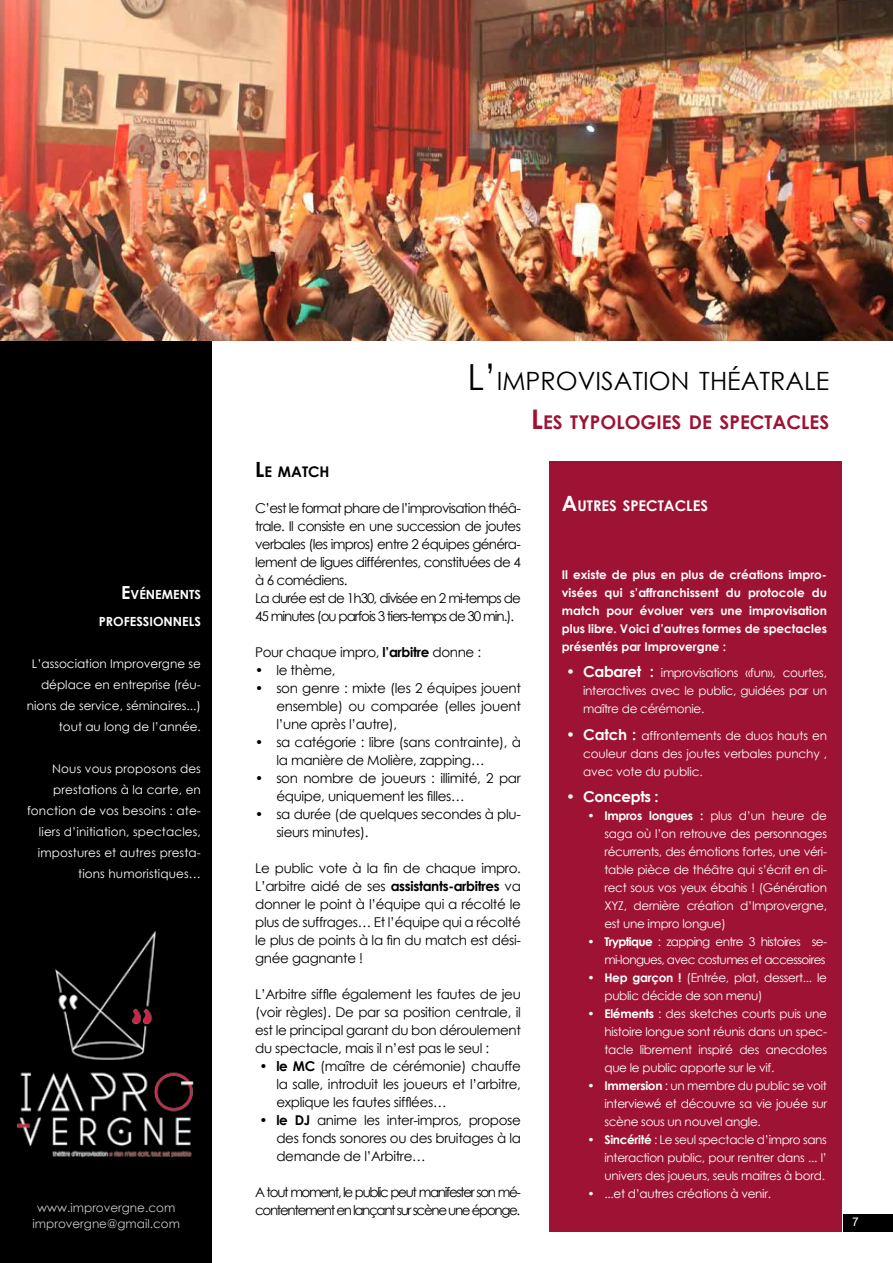
<style>
.page{position:relative;width:893px;height:1263px;background:#fff}
.page>*{position:absolute;margin:0;border:0;box-sizing:border-box;transform-origin:0 0}
.t1{font:25.2px "Century Gothic";color:#000}
.t2{font:700 18.9px "Century Gothic";color:#9e1334}
.t3{font:700 15px "Century Gothic";letter-spacing:-.025em;color:#fff}
.t4{font:700 14.7px "Century Gothic";color:#fff}
.t5{font:700 14.7px "Century Gothic";color:#000}
.t6{font:13.5px/18px "Century Gothic";letter-spacing:-.025em;color:#000;text-align:justify}
.t7{font:13.5px/18px "Century Gothic";letter-spacing:-.05em;color:#000}
.t8{font:13.5px/18px "Century Gothic";letter-spacing:-.1em;color:#000}
.t9{font:700 12.6px "Century Gothic";color:#fff}
.t10{font:12px/18px "Century Gothic";letter-spacing:-.025em;color:#fff;text-align:justify}
.t11{font:700 12px/18px "Century Gothic";color:#fff;text-align:justify}
.t12{font:12px/21px "Century Gothic";letter-spacing:.01em;color:#fff;text-align:right}
.t13{font:12px/21px "Century Gothic";color:#fff;text-align:right}
.t14{font:12px/18px "Century Gothic";letter-spacing:-.05em;color:#fff;text-align:right}
.t15{font:12px/16.5px "Century Gothic";color:#c7c8ca;text-align:center}
.t16{font:12px "Arial";color:#fff}
.s1{font-size:18px}
.s2{font-size:36px}
.s3{font-size:27px}
.s4{font-size:21px}
.s5{font-weight:700}
.s6{font-weight:700;font-size:15px}
</style>
<div class="page">
<div style="left:0;top:0;width:212px;height:1263px;background:#000"></div>
<div style="left:843px;top:1214px;width:50px;height:17px;background:#000"></div>
<img style="left:16px;top:931px;width:178px;height:227px">
<img style="left:0;top:0;width:893px;height:340px">
<div style="left:550px;top:461px;width:292px;height:770px;background:#9e1334"></div>
<p class="t9" style="left:121px;top:585px;width:43px"><span class="s1">E</span>VÉNEME</p>
<p class="t9" style="left:180px;top:585px;width:22px">NTS</p>
<p class="t9" style="left:99px;top:612px;width:39px">PROFESSIO</p>
<p class="t9" style="left:164px;top:612px;width:38px">NNELS</p>
<p class="t13" style="left:27px;top:653px;width:176px">L’association Improvergne se déplace en entreprise (réu&shy;nions de service, séminaires...) tout au long de l’année.</p>
<p class="t12" style="left:27px;top:758px;width:175px">Nous vous proposons des prestations à la carte, en fonction de vos besoins : ate&shy;liers d’initiation, spectacles, impostures et autres presta&shy;tions humoristiques…</p>
<p class="t15" style="left:33px;top:1199px;width:149px">www.improvergne.com improvergne@gmail.com</p>
<h1 class="t1" style="left:467px;top:363px;width:349px"><span class="s2">L’</span>IMPROVISATION THÉATRALE</h1>
<h2 class="t2" style="left:531px;top:407px;width:134px"><span class="s3">L</span>ES TYPOLOGIES</h2>
<h2 class="t2" style="left:689px;top:407px;width:131px">DE SPECTACLES</h2>
<p class="t5" style="left:255px;top:461px;width:76px"><span class="s4">L</span>E MATCH</p>
<p class="t7" style="left:255px;top:499px;width:267px">C’est le format phare de l’improvisation théâ&shy;trale. Il consiste en une succession de joutes verbales (les impros) entre 2 équipes généra&shy;lement de ligues différentes, constituées de 4 à 6 comédiens.<br>La durée est de 1h30, divisée en 2 mi-temps de 45 minutes (ou parfois 3 tiers-temps de 30 min.).</p>
<p class="t6" style="left:255px;top:643px;width:228px">Pour chaque impro, <span class="s5">l’arbitre</span> donne :</p>
<p class="t6" style="left:255px;top:661px;width:82px">• le thème,</p>
<p class="t6" style="left:276px;top:679px;width:246px;text-indent:-21px">• son genre : mixte (les 2 équipes jouent ensemble) ou comparée (elles jouent l’une après l’autre),</p>
<p class="t6" style="left:276px;top:733px;width:246px;text-indent:-21px">• sa catégorie : libre (sans contrainte), à la manière de Molière, zapping…</p>
<p class="t6" style="left:276px;top:769px;width:246px;text-indent:-21px">• son nombre de joueurs : illimité, 2 par équipe, uniquement les filles…</p>
<p class="t6" style="left:276px;top:805px;width:246px;text-indent:-21px">• sa durée (de quelques secondes à plu&shy;sieurs minutes).</p>
<p class="t6" style="left:255px;top:859px;width:267px">Le public vote à la fin de chaque impro.<br>L’arbitre aidé de ses <span class="s5">assistants-arbitres</span> va donner le point à l’équipe qui a récolté le plus de suffrages… Et l’équipe qui a récolté le plus de points à la fin du match est dési&shy;gnée gagnante !</p>
<p class="t6" style="left:255px;top:985px;width:267px">L’Arbitre siffle également les fautes de jeu (voir règles). De par sa position centrale, il est le principal garant du bon déroulement du spectacle, mais il n’est pas le seul :</p>
<p class="t6" style="left:276px;top:1057px;width:246px;text-indent:-17px"><span class="s5">• le MC</span> (maître de cérémonie) chauffe la salle, introduit les joueurs et l’arbitre, explique les fautes sifflées…</p>
<p class="t6" style="left:276px;top:1111px;width:246px;text-indent:-17px"><span class="s5">• le DJ</span> anime les inter-impros, propose des fonds sonores ou des bruitages à la demande de l’Arbitre…</p>
<p class="t8" style="left:255px;top:1183px;width:267px">A tout moment, le public peut manifester son mé&shy;contentement en lançant sur scène une éponge.</p>
<p class="t4" style="left:562px;top:495px;width:40px"><span class="s4">A</span>UTRES</p>
<p class="t4" style="left:623px;top:495px;width:78px">SPECTACLES</p>
<p class="t11" style="left:562px;top:565px;width:267px">Il existe de plus en plus de créations impro&shy;visées qui s’affranchissent du protocole du match pour évoluer vers une improvisation plus libre. Voici d’autres formes de spectacles présentés par Improvergne :</p>
<p class="t10" style="left:583px;top:664px;width:245px;text-indent:-17px"><span class="s6">• Cabaret :</span> improvisations «fun», courtes, interactives avec le public, guidées par un maître de cérémonie.</p>
<p class="t10" style="left:583px;top:726px;width:245px;text-indent:-17px"><span class="s6">• Catch :</span> affrontements de duos hauts en couleur dans des joutes verbales punchy , avec vote du public.</p>
<p class="t3" style="left:566px;top:785px;width:94px">• Concepts :</p>
<p class="t10" style="left:604px;top:807px;width:224px;text-indent:-17px"><span class="s5">• Impros longues :</span> plus d’un heure de saga où l’on retrouve des personnages récurrents, des émotions fortes, une véri&shy;table pièce de théâtre qui s’écrit en di&shy;rect sous vos yeux ébahis ! (Génération XYZ, dernière création d’Improvergne, est une impro longue)</p>
<p class="t14" style="left:587px;top:933px;width:241px"><span class="s5">• Tryptique</span> : zapping entre 3 histoires se&shy;mi-longues, avec costumes et accessoires</p>
<p class="t10" style="left:604px;top:969px;width:224px;text-indent:-17px"><span class="s5">• Hep garçon !</span> (Entrée, plat, dessert... le public décide de son menu)</p>
<p class="t10" style="left:604px;top:1005px;width:224px;text-indent:-17px"><span class="s5">• Eléments</span> : des sketches courts puis une histoire longue sont réunis dans un spec&shy;tacle librement inspiré des anecdotes que le public apporte sur le vif.</p>
<p class="t10" style="left:604px;top:1077px;width:224px;text-indent:-17px"><span class="s5">• Immersion</span> : un membre du public se voit interviewé et découvre sa vie jouée sur scène sous un nouvel angle.</p>
<p class="t10" style="left:604px;top:1131px;width:224px;text-indent:-17px"><span class="s5">• Sincérité</span> : Le seul spectacle d’impro sans interaction public, pour rentrer dans ... l’ univers des joueurs, seuls maitres à bord.</p>
<p class="t10" style="left:587px;top:1185px;width:185px">• ...et d’autres créations à venir.</p>
<p class="t16" style="left:852px;top:1213px;width:8px">7</p>
</div>
